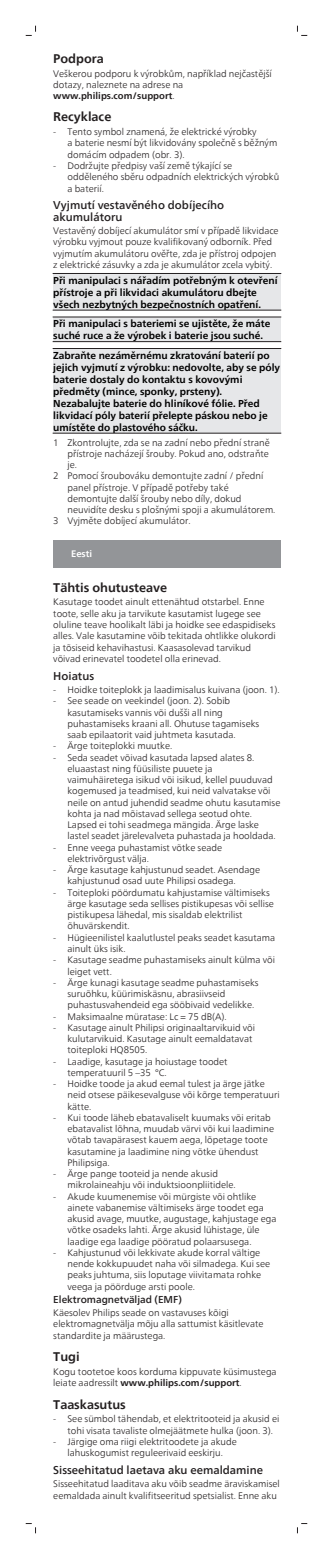
<style>
.page{position:relative;width:333px;height:1559px;background:#fff}
.page>*{position:absolute;margin:0;border:0;box-sizing:border-box;transform-origin:0 0}
.t1{font:700 12.5px "Neue Frutiger World";color:#231f20}
.t2{font:500 11.25px/11.2px "Neue Frutiger World";color:#231f20}
.t3{font:700 10px/12px "Neue Frutiger World";color:#000}
.t4{font:500 10px "Neue Frutiger World";color:#231f20}
.t5{font:300 9.38px/11.2px "Neue Frutiger World";color:#231f20}
.t6{font:700 9.38px "Neue Frutiger World";color:#fff}
.s1{font-weight:700}
</style>
<div class="page">
<div style="left:53px;top:274px;width:227px;height:36px;background:#e6e7e9"></div>
<hr style="left:53px;top:273px;width:228px;height:1px;background:#231f20">
<hr style="left:53px;top:310px;width:228px;height:1px;background:#231f20">
<div style="left:53px;top:317px;width:227px;height:24px;background:#e6e7e9"></div>
<hr style="left:53px;top:317px;width:228px;height:1px;background:#231f20">
<hr style="left:53px;top:341px;width:228px;height:1px;background:#231f20">
<div style="left:53px;top:349px;width:227px;height:84px;background:#e6e7e9"></div>
<hr style="left:53px;top:348px;width:228px;height:1px;background:#231f20">
<hr style="left:53px;top:433px;width:228px;height:1px;background:#231f20">
<div style="left:53px;top:541px;width:227px;height:27px;background:#939598"></div>
<svg style="left:25px;top:25px;width:11px;height:11px"></svg>
<svg style="left:297px;top:25px;width:11px;height:11px"></svg>
<svg style="left:297px;top:1523px;width:11px;height:11px"></svg>
<svg style="left:25px;top:1523px;width:11px;height:11px"></svg>
<h1 class="t1" style="left:53px;top:47px;width:52px">Podpora</h1>
<p class="t5" style="left:53px;top:68px;width:219px">Veškerou podporu k výrobkům, například nejčastější dotazy, naleznete na adrese na <span class="s1">www.philips.com/support</span>.</p>
<h1 class="t1" style="left:53px;top:106px;width:59px">Recyklace</h1>
<p class="t5" style="left:67px;top:126px;width:211px;text-indent:-14px">- Tento symbol znamená, že elektrické výrobky<br>a baterie nesmí být likvidovány společně s běžným domácím odpadem (obr. 3).</p>
<p class="t5" style="left:67px;top:160px;width:213px;text-indent:-14px">- Dodržujte předpisy vaší země týkající se odděleného sběru odpadních elektrických výrobků a baterií.</p>
<p class="t2" style="left:53px;top:200px;width:172px">Vyjmutí vestavěného dobíjecího akumulátoru</p>
<p class="t5" style="left:53px;top:225px;width:226px">Vestavěný dobíjecí akumulátor smí v případě likvidace výrobku vyjmout pouze kvalifikovaný odborník. Před vyjmutím akumulátoru ověřte, zda je přístroj odpojen z elektrické zásuvky a zda je akumulátor zcela vybitý.</p>
<p class="t3" style="left:53px;top:274px;width:225px">Při manipulaci s nářadím potřebným k otevření přístroje a při likvidaci akumulátoru dbejte všech nezbytných bezpečnostních opatření.</p>
<p class="t3" style="left:53px;top:317px;width:218px">Při manipulaci s bateriemi se ujistěte, že máte suché ruce a že výrobek i baterie jsou suché.</p>
<p class="t3" style="left:53px;top:349px;width:228px">Zabraňte nezáměrnému zkratování baterií po jejich vyjmutí z výrobku: nedovolte, aby se póly baterie dostaly do kontaktu s kovovými předměty (mince, sponky, prsteny).<br>Nezabalujte baterie do hliníkové fólie. Před likvidací póly baterií přelepte páskou nebo je umístěte do plastového sáčku.</p>
<p class="t5" style="left:53px;top:437px;width:217px">1 Zkontrolujte, zda se na zadní nebo přední straně</p>
<p class="t5" style="left:67px;top:448px;width:203px">přístroje nacházejí šrouby. Pokud ano, odstraňte</p>
<p class="t5" style="left:67px;top:459px;width:11px">je.</p>
<p class="t5" style="left:53px;top:470px;width:211px">2 Pomocí šroubováku demontujte zadní / přední</p>
<p class="t5" style="left:67px;top:482px;width:162px">panel přístroje. V případě potřeby také</p>
<p class="t5" style="left:67px;top:493px;width:175px">demontujte další šrouby nebo díly, dokud</p>
<p class="t5" style="left:67px;top:504px;width:209px">neuvidíte desku s plošnými spoji a akumulátorem.</p>
<p class="t5" style="left:53px;top:515px;width:138px">3 Vyjměte dobíjecí akumulátor.</p>
<p class="t6" style="left:71px;top:545px;width:23px">Eesti</p>
<h1 class="t1" style="left:53px;top:576px;width:115px">Tähtis ohutusteave</h1>
<p class="t5" style="left:53px;top:596px;width:223px">Kasutage toodet ainult ettenähtud otstarbel. Enne toote, selle aku ja tarvikute kasutamist lugege see oluline teave hoolikalt läbi ja hoidke see edaspidiseks alles. Vale kasutamine võib tekitada ohtlikke olukordi ja tõsiseid kehavihastusi. Kaasasolevad tarvikud võivad erinevatel toodetel olla erinevad.</p>
<p class="t2" style="left:53px;top:670px;width:42px">Hoiatus</p>
<p class="t5" style="left:53px;top:684px;width:227px">- Hoidke toiteplokk ja laadimisalus kuivana (joon. 1).</p>
<p class="t5" style="left:67px;top:695px;width:193px;text-indent:-14px">- See seade on veekindel (joon. 2). Sobib kasutamiseks vannis või dušši all ning puhastamiseks kraani all. Ohutuse tagamiseks saab epilaatorit vaid juhtmeta kasutada.</p>
<p class="t5" style="left:53px;top:740px;width:120px">- Ärge toiteplokki muutke.</p>
<p class="t5" style="left:67px;top:752px;width:214px;text-indent:-14px">- Seda seadet võivad kasutada lapsed alates 8. eluaastast ning füüsiliste puuete ja vaimuhäiretega isikud või isikud, kellel puuduvad kogemused ja teadmised, kui neid valvatakse või neile on antud juhendid seadme ohutu kasutamise kohta ja nad mõistavad sellega seotud ohte.<br>Lapsed ei tohi seadmega mängida. Ärge laske lastel seadet järelevalveta puhastada ja hooldada.</p>
<p class="t5" style="left:67px;top:842px;width:156px;text-indent:-14px">- Enne veega puhastamist võtke seade elektrivõrgust välja.</p>
<p class="t5" style="left:67px;top:864px;width:194px;text-indent:-14px">- Ärge kasutage kahjustunud seadet. Asendage kahjustunud osad uute Philipsi osadega.</p>
<p class="t5" style="left:67px;top:887px;width:207px;text-indent:-14px">- Toiteploki pöördumatu kahjustamise vältimiseks ärge kasutage seda sellises pistikupesas või sellise pistikupesa lähedal, mis sisaldab elektrilist õhuvärskendit.</p>
<p class="t5" style="left:67px;top:932px;width:209px;text-indent:-14px">- Hügieenilistel kaalutlustel peaks seadet kasutama ainult üks isik.</p>
<p class="t5" style="left:67px;top:954px;width:209px;text-indent:-14px">- Kasutage seadme puhastamiseks ainult külma või leiget vett.</p>
<p class="t5" style="left:67px;top:977px;width:192px;text-indent:-14px">- Ärge kunagi kasutage seadme puhastamiseks suruõhku, küürimiskäsnu, abrasiivseid puhastusvahendeid ega sööbivaid vedelikke.</p>
<p class="t5" style="left:53px;top:1010px;width:175px">- Maksimaalne müratase: Lc = 75 dB(A).</p>
<p class="t5" style="left:67px;top:1022px;width:189px;text-indent:-14px">- Kasutage ainult Philipsi originaaltarvikuid või kulutarvikuid. Kasutage ainult eemaldatavat toiteploki HQ8505.</p>
<p class="t5" style="left:67px;top:1055px;width:161px;text-indent:-14px">- Laadige, kasutage ja hoiustage toodet temperatuuril 5 –35 °C.</p>
<p class="t5" style="left:67px;top:1078px;width:213px;text-indent:-14px">- Hoidke toode ja akud eemal tulest ja ärge jätke neid otsese päikesevalguse või kõrge temperatuuri kätte.</p>
<p class="t5" style="left:67px;top:1112px;width:208px;text-indent:-14px">- Kui toode läheb ebatavaliselt kuumaks või eritab ebatavalist lõhna, muudab värvi või kui laadimine võtab tavapärasest kauem aega, lõpetage toote kasutamine ja laadimine ning võtke ühendust Philipsiga.</p>
<p class="t5" style="left:67px;top:1168px;width:169px;text-indent:-14px">- Ärge pange tooteid ja nende akusid mikrolaineahju või induktsioonpliitidele.</p>
<p class="t5" style="left:67px;top:1190px;width:210px;text-indent:-14px">- Akude kuumenemise või mürgiste või ohtlike ainete vabanemise vältimiseks ärge toodet ega akusid avage, muutke, augustage, kahjustage ega võtke osadeks lahti. Ärge akusid lühistage, üle laadige ega laadige pööratud polaarsusega.</p>
<p class="t5" style="left:67px;top:1247px;width:204px;text-indent:-14px">- Kahjustunud või lekkivate akude korral vältige nende kokkupuudet naha või silmadega. Kui see peaks juhtuma, siis loputage viivitamata rohke veega ja pöörduge arsti poole.</p>
<p class="t4" style="left:53px;top:1291px;width:130px">Elektromagnetväljad (EMF)</p>
<p class="t5" style="left:53px;top:1307px;width:211px">Käesolev Philips seade on vastavuses kõigi elektromagnetvälja mõju alla sattumist käsitlevate standardite ja määrustega.</p>
<h1 class="t1" style="left:53px;top:1345px;width:28px">Tugi</h1>
<p class="t5" style="left:53px;top:1365px;width:224px">Kogu tootetoe koos korduma kippuvate küsimustega leiate aadressilt <span class="s1">www.philips.com/support</span>.</p>
<h1 class="t1" style="left:53px;top:1393px;width:74px">Taaskasutus</h1>
<p class="t5" style="left:67px;top:1413px;width:213px;text-indent:-14px">- See sümbol tähendab, et elektritooteid ja akusid ei tohi visata tavaliste olmejäätmete hulka (joon. 3).</p>
<p class="t5" style="left:53px;top:1435px;width:185px;text-align:center">- Järgige oma riigi elektritoodete ja akude lahuskogumist reguleerivaid eeskirju.</p>
<p class="t2" style="left:53px;top:1464px;width:211px">Sisseehitatud laetava aku eemaldamine</p>
<p class="t5" style="left:53px;top:1478px;width:228px">Sisseehitatud laaditava aku võib seadme äraviskamisel eemaldada ainult kvalifitseeritud spetsialist. Enne aku</p>
</div>
